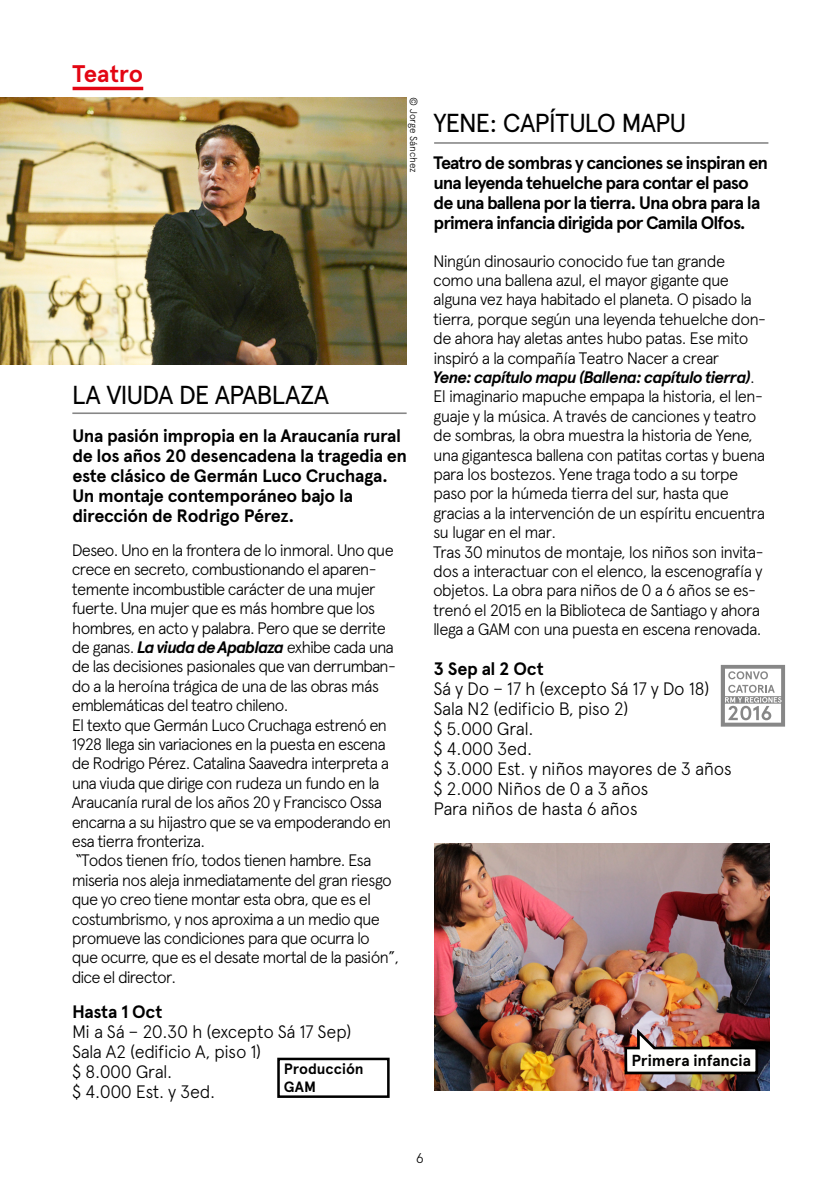
<style>
.page{position:relative;width:840px;height:1191px;background:#fff}
.page>*{position:absolute;margin:0;border:0;box-sizing:border-box;transform-origin:0 0}
.t1{font:26px "Apercu";letter-spacing:-.04em;color:#000}
.t2{font:700 24px "Apercu";letter-spacing:-.005em;color:#e30613}
.t3{font:300 18px/20px "Apercu";letter-spacing:-.025em;color:#000}
.t4{font:700 18px/20px "Apercu";letter-spacing:-.02em;color:#000}
.t5{font:700 18px/20px "Apercu";letter-spacing:-.05em;color:#000}
.t6{font:300 16.6px/19.4px "Apercu";letter-spacing:-.055em;color:#000}
.t7{font:700 16px "Apercu";letter-spacing:-.005em;color:#000}
.t8{font:700 15px/18px "Apercu";color:#000}
.t9{font:300 14px "Apercu";color:#000}
.t10{font:300 10px "Apercu";color:#000}
.s1{font-weight:700;font-style:italic}
</style>
<div class="page">
<img style="left:0;top:97px;width:406px;height:267px">
<hr style="left:72px;top:412px;width:334px;height:2px;background:#878787">
<div style="left:277px;top:1057px;width:112px;height:41px;border:3px solid #000"></div>
<hr style="left:72px;top:87px;width:71px;height:3px;background:#e30613">
<hr style="left:434px;top:142px;width:334px;height:2px;background:#878787">
<svg style="left:720px;top:665px;width:64px;height:61px"></svg>
<img style="left:434px;top:843px;width:334px;height:247px">
<img style="left:622px;top:1025px;width:137px;height:50px">
<h2 class="t2" style="left:72px;top:59px;width:72px">Teatro</h2>
<p class="t10" style="left:419px;top:97px;width:77px;rotate:90deg">© Jorge Sánchez</p>
<h1 class="t1" style="left:72px;top:379px;width:259px">LA VIUDA DE APABLAZA</h1>
<p class="t4" style="left:72px;top:426px;width:336px">Una pasión impropia en la Araucanía rural de los años 20 desencadena la tragedia en este clásico de Germán Luco Cruchaga.<br>Un montaje contemporáneo bajo la dirección de Rodrigo Pérez.</p>
<p class="t6" style="left:72px;top:540px;width:329px">Deseo. Uno en la frontera de lo inmoral. Uno que crece en secreto, combustionando el aparen&shy;temente incombustible carácter de una mujer fuerte. Una mujer que es más hombre que los hombres, en acto y palabra. Pero que se derrite de ganas. <span class="s1">La viuda de Apablaza</span> exhibe cada una de las decisiones pasionales que van derrumban&shy;do a la heroína trágica de una de las obras más emblemáticas del teatro chileno.<br>El texto que Germán Luco Cruchaga estrenó en 1928 llega sin variaciones en la puesta en escena de Rodrigo Pérez. Catalina Saavedra interpreta a una viuda que dirige con rudeza un fundo en la Araucanía rural de los años 20 y Francisco Ossa encarna a su hijastro que se va empoderando en esa tierra fronteriza.<br>“Todos tienen frío, todos tienen hambre. Esa miseria nos aleja inmediatamente del gran riesgo que yo creo tiene montar esta obra, que es el costumbrismo, y nos aproxima a un medio que promueve las condiciones para que ocurra lo que ocurre, que es el desate mortal de la pasión”, dice el director.</p>
<p class="t4" style="left:72px;top:1001px;width:92px">Hasta 1 Oct</p>
<p class="t3" style="left:72px;top:1021px;width:281px">Mi a Sá – 20.30 h (excepto Sá 17 Sep)<br>Sala A2 (edificio A, piso 1)<br>$ 8.000 Gral.<br>$ 4.000 Est. y 3ed.</p>
<p class="t8" style="left:284px;top:1059px;width:81px">Producción<br>GAM</p>
<h1 class="t1" style="left:433px;top:108px;width:254px">YENE: CAPÍTULO MAPU</h1>
<p class="t5" style="left:433px;top:153px;width:336px">Teatro de sombras y canciones se inspiran en una leyenda tehuelche para contar el paso de una ballena por la tierra. Una obra para la primera infancia dirigida por Camila Olfos.</p>
<p class="t6" style="left:433px;top:251px;width:334px">Ningún dinosaurio conocido fue tan grande como una ballena azul, el mayor gigante que alguna vez haya habitado el planeta. O pisado la tierra, porque según una leyenda tehuelche don&shy;de ahora hay aletas antes hubo patas. Ese mito inspiró a la compañía Teatro Nacer a crear<br><span class="s1">Yene: capítulo mapu (Ballena: capítulo tierra)</span>.<br>El imaginario mapuche empapa la historia, el len&shy;guaje y la música. A través de canciones y teatro de sombras, la obra muestra la historia de Yene, una gigantesca ballena con patitas cortas y buena para los bostezos. Yene traga todo a su torpe paso por la húmeda tierra del sur, hasta que gracias a la intervención de un espíritu encuentra su lugar en el mar.<br>Tras 30 minutos de montaje, los niños son invita&shy;dos a interactuar con el elenco, la escenografía y objetos. La obra para niños de 0 a 6 años se es&shy;trenó el 2015 en la Biblioteca de Santiago y ahora llega a GAM con una puesta en escena renovada.</p>
<p class="t4" style="left:433px;top:659px;width:112px">3 Sep al 2 Oct</p>
<p class="t3" style="left:433px;top:679px;width:300px">Sá y Do – 17 h (excepto Sá 17 y Do 18)<br>Sala N2 (edificio B, piso 2)<br>$ 5.000 Gral.<br>$ 4.000 3ed.<br>$ 3.000 Est. y niños mayores de 3 años $ 2.000 Niños de 0 a 3 años<br>Para niños de hasta 6 años</p>
<p class="t7" style="left:631px;top:1051px;width:121px">Primera infancia</p>
<p class="t9" style="left:416px;top:1150px;width:10px">6</p>
</div>
